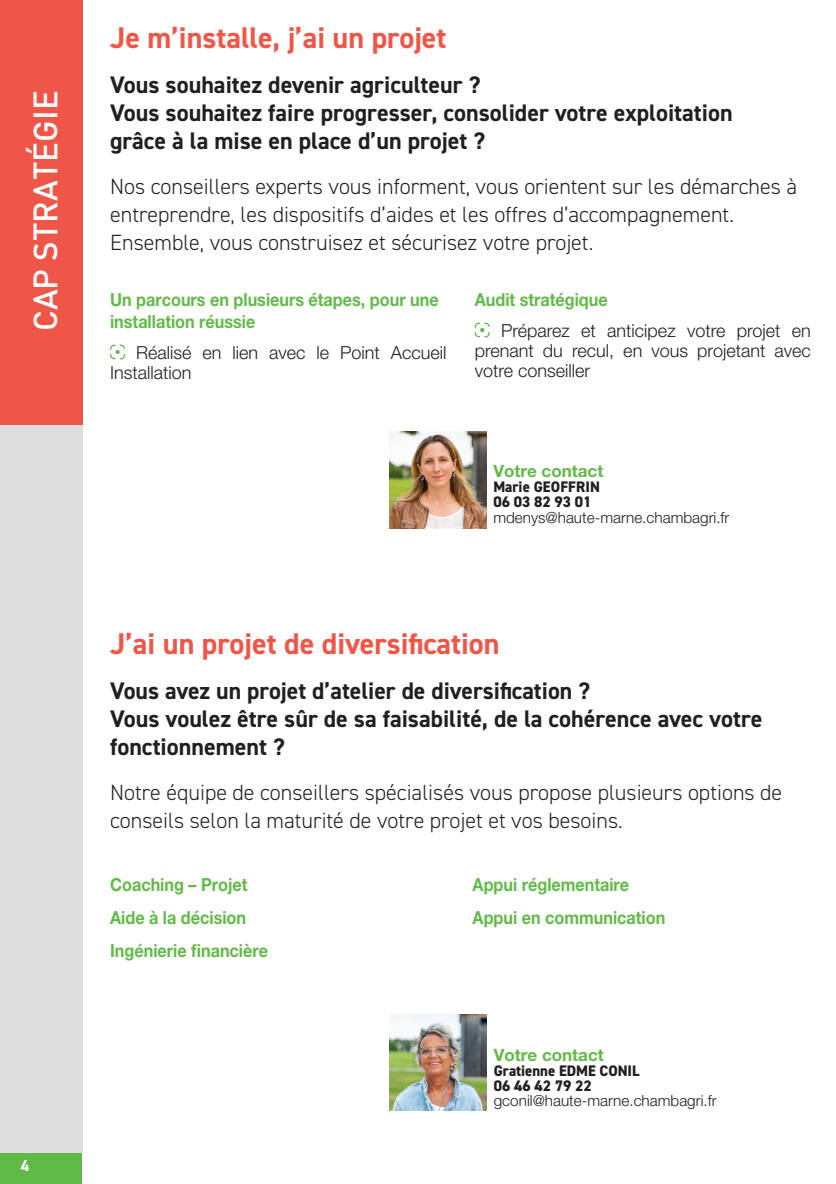
<style>
.page{position:relative;width:836px;height:1184px;background:#fff}
.page>*{position:absolute;margin:0;border:0;box-sizing:border-box;transform-origin:0 0}
.t1{font:500 33.2px "DIN";color:#fff}
.t2{font:700 30px "DIN2014";color:#f05647}
.t3{font:700 24px/28px "DIN2014";color:#231f20}
.t4{font:300 22px/28px "DIN2014";color:#231f20}
.t5{font:700 18px/33.4px "Helvetica Neue LT Pro";color:#60bb46;scale:.9 1}
.t6{font:300 18px/20px "Helvetica Neue LT Pro";color:#231f20}
.t7{font:700 17px "Helvetica Neue LT Pro";color:#60bb46}
.t8{font:700 16px "DIN2014";color:#fff}
.t9{font:300 15.4px "Helvetica Neue LT Pro";color:#231f20}
.t10{font:800 15.4px/15.2px "DIN2014";color:#231f20}
</style>
<div class="page">
<div style="left:0;top:1152px;width:82px;height:32px;background:#60bb46"></div>
<div style="left:0;top:425px;width:83px;height:727px;background:#dedddd"></div>
<div style="left:0;top:0;width:83px;height:425px;background:#f05647"></div>
<svg style="left:110px;top:345px;width:15px;height:14px"></svg>
<svg style="left:474px;top:323px;width:15px;height:14px"></svg>
<img style="left:390px;top:432px;width:96px;height:96px">
<img style="left:390px;top:1014px;width:96px;height:97px">
<h1 class="t1" style="left:24px;top:331px;width:242px;rotate:-90deg">CAP STRATÉGIE</h1>
<p class="t8" style="left:21px;top:1155px;width:10px">4</p>
<h2 class="t2" style="left:110px;top:18px;width:337px">Je m’installe, j’ai un projet</h2>
<p class="t3" style="left:110px;top:71px;width:623px">Vous souhaitez devenir agriculteur ?<br>Vous souhaitez faire progresser, consolider votre exploitation grâce à la mise en place d’un projet ?</p>
<p class="t4" style="left:110px;top:173px;width:688px">Nos conseillers experts vous informent, vous orientent sur les démarches à entreprendre, les dispositifs d’aides et les offres d’accompagnement.<br>Ensemble, vous construisez et sécurisez votre projet.</p>
<p class="t5" style="left:110px;top:288px;width:366px;line-height:22px">Un parcours en plusieurs étapes, pour une installation réussie</p>
<p class="t6" style="left:110px;top:343px;width:337px;text-indent:26px">Réalisé en lien avec le Point Accueil<br>Installation</p>
<p class="t5" style="left:474px;top:282px;width:149px">Audit stratégique</p>
<p class="t6" style="left:474px;top:321px;width:337px;text-align:justify;text-indent:26px">Préparez et anticipez votre projet en prenant du recul, en vous projetant avec votre conseiller</p>
<p class="t7" style="left:493px;top:460px;width:111px">Votre contact</p>
<p class="t10" style="left:493px;top:479px;width:108px">Marie GEOFFRIN<br>06 03 82 93 01</p>
<p class="t9" style="left:493px;top:508px;width:237px">mdenys@haute-marne.chambagri.fr</p>
<h2 class="t2" style="left:110px;top:623px;width:391px">J’ai un projet de diversification</h2>
<p class="t3" style="left:110px;top:676px;width:653px">Vous avez un projet d’atelier de diversification ?<br>Vous voulez être sûr de sa faisabilité, de la cohérence avec votre fonctionnement ?</p>
<p class="t4" style="left:110px;top:778px;width:673px">Notre équipe de conseillers spécialisés vous propose plusieurs options de conseils selon la maturité de votre projet et vos besoins.</p>
<p class="t5" style="left:110px;top:867px;width:177px">Coaching – Projet<br>Aide à la décision<br>Ingénierie financière</p>
<p class="t5" style="left:472px;top:867px;width:215px">Appui réglementaire<br>Appui en communication</p>
<p class="t7" style="left:493px;top:1044px;width:111px">Votre contact</p>
<p class="t10" style="left:493px;top:1063px;width:147px">Gratienne EDME CONIL<br>06 46 42 79 22</p>
<p class="t9" style="left:493px;top:1091px;width:224px">gconil@haute-marne.chambagri.fr</p>
</div>
